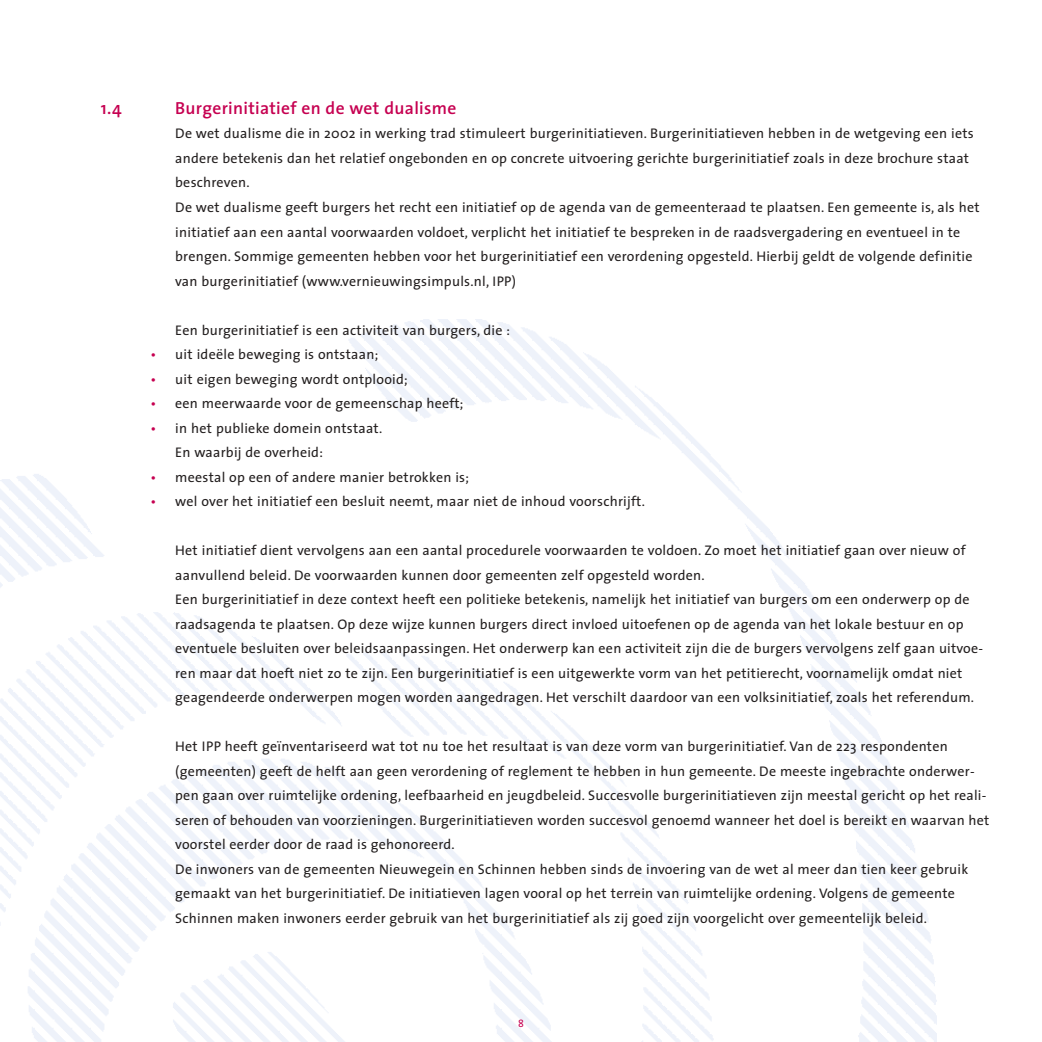
<style>
.page{position:relative;width:1042px;height:1042px;background:#fff}
.page>*{position:absolute;margin:0;border:0;box-sizing:border-box;transform-origin:0 0}
.t1{font:600 17.5px "The Sans";letter-spacing:.02em;color:#c60051}
.t2{font:14px/24.5px "The Sans";letter-spacing:.02em;color:#231f1f}
.t3{font:10.5px "The Sans";color:#c60051}
.s1{color:#c60051}
</style>
<div class="page">
<p class="t1" style="left:101px;top:101px;width:23px">1.4</p>
<p class="t1" style="left:175px;top:101px;width:283px">Burgerinitiatief en de wet dualisme</p>
<p class="t2" style="left:175px;top:123px;width:805px">De wet dualisme die in 2002 in werking trad stimuleert burgerinitiatieven. Burgerinitiatieven hebben in de wetgeving een iets andere betekenis dan het relatief ongebonden en op concrete uitvoering gerichte burgerinitiatief zoals in deze brochure staat beschreven.<br>De wet dualisme geeft burgers het recht een initiatief op de agenda van de gemeenteraad te plaatsen. Een gemeente is, als het initiatief aan een aantal voorwaarden voldoet, verplicht het initiatief te bespreken in de raadsvergadering en eventueel in te brengen. Sommige gemeenten hebben voor het burgerinitiatief een verordening opgesteld. Hierbij geldt de volgende definitie van burgerinitiatief (www.vernieuwingsimpuls.nl, IPP)</p>
<p class="t2" style="left:175px;top:319px;width:336px">Een burgerinitiatief is een activiteit van burgers, die :</p>
<p class="t2" style="left:150px;top:343px;width:229px"><span class="s1">•</span> uit ideële beweging is ontstaan;</p>
<p class="t2" style="left:150px;top:368px;width:259px"><span class="s1">•</span> uit eigen beweging wordt ontplooid;</p>
<p class="t2" style="left:150px;top:392px;width:314px"><span class="s1">•</span> een meerwaarde voor de gemeenschap heeft;</p>
<p class="t2" style="left:175px;top:417px;width:208px;text-indent:-25px"><span class="s1">•</span> in het publieke domein ontstaat.<br>En waarbij de overheid:</p>
<p class="t2" style="left:150px;top:466px;width:320px"><span class="s1">•</span> meestal op een of andere manier betrokken is;</p>
<p class="t2" style="left:150px;top:490px;width:496px"><span class="s1">•</span> wel over het initiatief een besluit neemt, maar niet de inhoud voorschrijft.</p>
<p class="t2" style="left:175px;top:539px;width:809px">Het initiatief dient vervolgens aan een aantal procedurele voorwaarden te voldoen. Zo moet het initiatief gaan over nieuw of aanvullend beleid. De voorwaarden kunnen door gemeenten zelf opgesteld worden.<br>Een burgerinitiatief in deze context heeft een politieke betekenis, namelijk het initiatief van burgers om een onderwerp op de raadsagenda te plaatsen. Op deze wijze kunnen burgers direct invloed uitoefenen op de agenda van het lokale bestuur en op eventuele besluiten over beleidsaanpassingen. Het onderwerp kan een activiteit zijn die de burgers vervolgens zelf gaan uitvoe&shy;ren maar dat hoeft niet zo te zijn. Een burgerinitiatief is een uitgewerkte vorm van het petitierecht, voornamelijk omdat niet geagendeerde onderwerpen mogen worden aangedragen. Het verschilt daardoor van een volksinitiatief, zoals het referendum.</p>
<p class="t2" style="left:175px;top:735px;width:815px">Het IPP heeft geïnventariseerd wat tot nu toe het resultaat is van deze vorm van burgerinitiatief. Van de 223 respondenten (gemeenten) geeft de helft aan geen verordening of reglement te hebben in hun gemeente. De meeste ingebrachte onderwer&shy;pen gaan over ruimtelijke ordening, leefbaarheid en jeugdbeleid. Succesvolle burgerinitiatieven zijn meestal gericht op het reali&shy;seren of behouden van voorzieningen. Burgerinitiatieven worden succesvol genoemd wanneer het doel is bereikt en waarvan het voorstel eerder door de raad is gehonoreerd.<br>De inwoners van de gemeenten Nieuwegein en Schinnen hebben sinds de invoering van de wet al meer dan tien keer gebruik gemaakt van het burgerinitiatief. De initiatieven lagen vooral op het terrein van ruimtelijke ordening. Volgens de gemeente Schinnen maken inwoners eerder gebruik van het burgerinitiatief als zij goed zijn voorgelicht over gemeentelijk beleid.</p>
<p class="t3" style="left:518px;top:1019px;width:7px">8</p>
</div>
